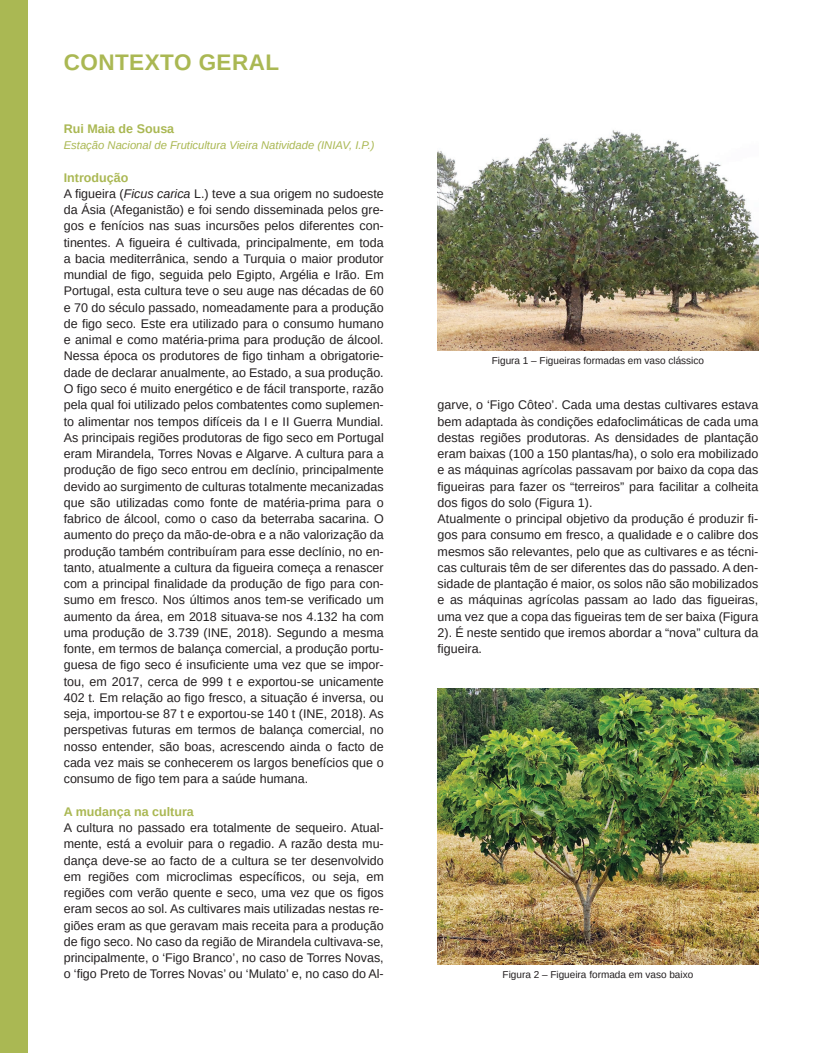
<style>
.page{position:relative;width:815px;height:1053px;background:#fff}
.page>*{position:absolute;margin:0;border:0;box-sizing:border-box;transform-origin:0 0}
.t1{font:700 22.5px "Arimo";letter-spacing:.02em;color:#aab853}
.t2{font:12.5px/16.2px "Arimo";color:#231f20}
.t3{font:700 12.5px "Arimo";color:#aab853}
.t4{font:italic 11.25px "Arimo";color:#aab853}
.t5{font:10px "Arimo";color:#231f20}
.s1{font-weight:700;color:#aab853}
.s2{font-style:italic}
</style>
<div class="page">
<div style="left:0;top:0;width:28px;height:1052px;background:#aab853"></div>
<img style="left:438px;top:130px;width:320px;height:221px">
<img style="left:438px;top:688px;width:320px;height:276px">
<h1 class="t1" style="left:64px;top:46px;width:217px">Contexto geral</h1>
<p class="t3" style="left:64px;top:120px;width:112px">Rui Maia de Sousa</p>
<p class="t4" style="left:64px;top:138px;width:312px">Estação Nacional de Fruticultura Vieira Natividade (INIAV, I.P.)</p>
<p class="t2" style="left:64px;top:169px;width:322px"><span class="s1">Introdução<br></span>A figueira (<span class="s2">Ficus carica</span> L.) teve a sua origem no sudoeste da Ásia (Afeganistão) e foi sendo disseminada pelos gre&shy;gos e fenícios nas suas incursões pelos diferentes con&shy;tinentes. A figueira é cultivada, principalmente, em toda a bacia mediterrânica, sendo a Turquia o maior produtor mundial de figo, seguida pelo Egipto, Argélia e Irão. Em Portugal, esta cultura teve o seu auge nas décadas de 60 e 70 do século passado, nomeadamente para a produção de figo seco. Este era utilizado para o consumo humano e animal e como matéria-prima para produção de álcool.<br>Nessa época os produtores de figo tinham a obrigatorie&shy;dade de declarar anualmente, ao Estado, a sua produção.<br>O figo seco é muito energético e de fácil transporte, razão pela qual foi utilizado pelos combatentes como suplemen&shy;to alimentar nos tempos difíceis da I e II Guerra Mundial.<br>As principais regiões produtoras de figo seco em Portugal eram Mirandela, Torres Novas e Algarve. A cultura para a produção de figo seco entrou em declínio, principalmente devido ao surgimento de culturas totalmente mecanizadas que são utilizadas como fonte de matéria-prima para o fabrico de álcool, como o caso da beterraba sacarina. O aumento do preço da mão-de-obra e a não valorização da produção também contribuíram para esse declínio, no en&shy;tanto, atualmente a cultura da figueira começa a renascer com a principal finalidade da produção de figo para con&shy;sumo em fresco. Nos últimos anos tem-se verificado um aumento da área, em 2018 situava-se nos 4.132 ha com uma produção de 3.739 (INE, 2018). Segundo a mesma fonte, em termos de balança comercial, a produção portu&shy;guesa de figo seco é insuficiente uma vez que se impor&shy;tou, em 2017, cerca de 999 t e exportou-se unicamente 402 t. Em relação ao figo fresco, a situação é inversa, ou seja, importou-se 87 t e exportou-se 140 t (INE, 2018). As perspetivas futuras em termos de balança comercial, no nosso entender, são boas, acrescendo ainda o facto de cada vez mais se conhecerem os largos benefícios que o consumo de figo tem para a saúde humana.</p>
<p class="t3" style="left:64px;top:802px;width:132px">A mudança na cultura</p>
<p class="t2" style="left:64px;top:819px;width:321px;text-align:justify">A cultura no passado era totalmente de sequeiro. Atual&shy;mente, está a evoluir para o regadio. A razão desta mu&shy;dança deve-se ao facto de a cultura se ter desenvolvido em regiões com microclimas específicos, ou seja, em regiões com verão quente e seco, uma vez que os figos eram secos ao sol. As cultivares mais utilizadas nestas re&shy;giões eram as que geravam mais receita para a produção de figo seco. No caso da região de Mirandela cultivava-se, principalmente, o ‘Figo Branco’, no caso de Torres Novas, o ‘figo Preto de Torres Novas’ ou ‘Mulato’ e, no caso do Al-</p>
<p class="t5" style="left:492px;top:354px;width:214px">Figura 1 – Figueiras formadas em vaso clássico</p>
<p class="t2" style="left:438px;top:397px;width:322px">garve, o ‘Figo Côteo’. Cada uma destas cultivares estava bem adaptada às condições edafoclimáticas de cada uma destas regiões produtoras. As densidades de plantação eram baixas (100 a 150 plantas/ha), o solo era mobilizado e as máquinas agrícolas passavam por baixo da copa das figueiras para fazer os “terreiros” para facilitar a colheita dos figos do solo (Figura 1).<br>Atualmente o principal objetivo da produção é produzir fi&shy;gos para consumo em fresco, a qualidade e o calibre dos mesmos são relevantes, pelo que as cultivares e as técni&shy;cas culturais têm de ser diferentes das do passado. A den&shy;sidade de plantação é maior, os solos não são mobilizados e as máquinas agrícolas passam ao lado das figueiras, uma vez que a copa das figueiras tem de ser baixa (Figura 2). É neste sentido que iremos abordar a “nova” cultura da figueira.</p>
<p class="t5" style="left:503px;top:968px;width:192px">Figura 2 – Figueira formada em vaso baixo</p>
</div>
